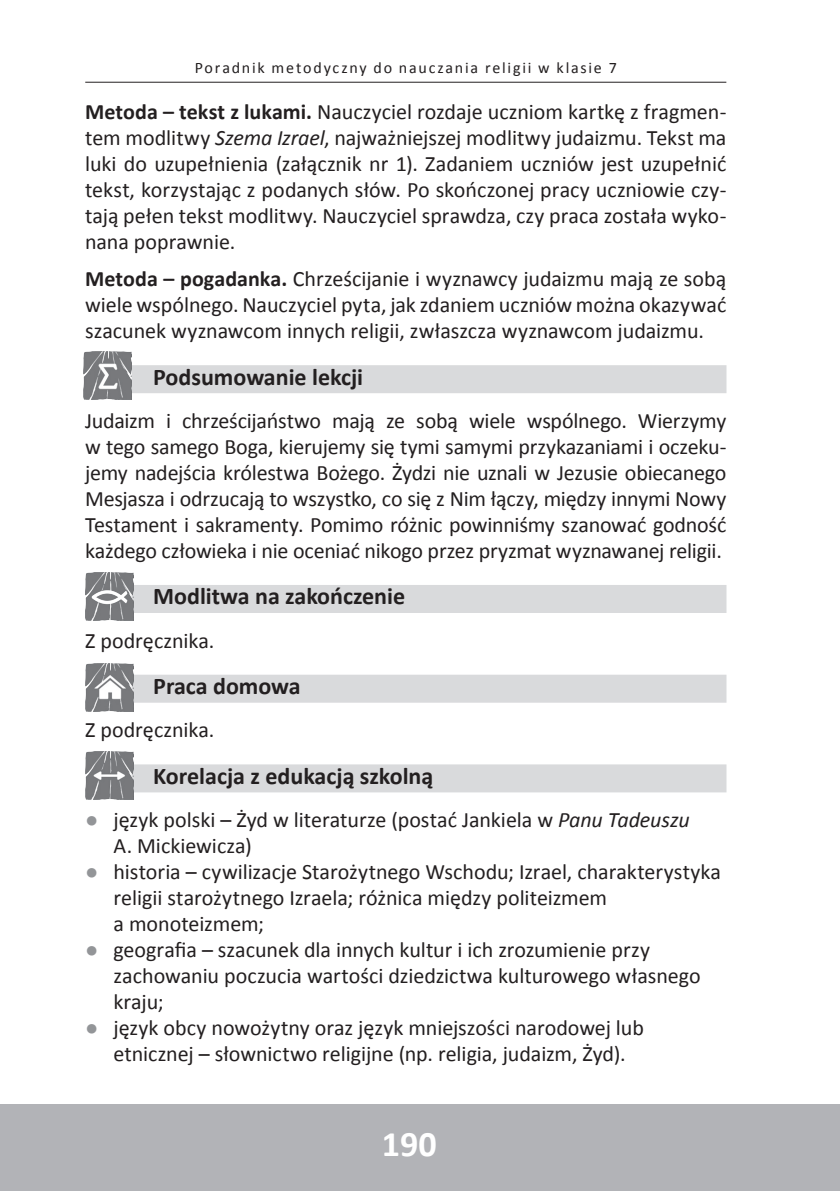
<style>
.page{position:relative;width:840px;height:1191px;background:#fff}
.page>*{position:absolute;margin:0;border:0;box-sizing:border-box;transform-origin:0 0}
.t1{font:700 36px "Calibri";color:#fff}
.t2{font:700 24px "Calibri";color:#231f20}
.t3{font:22px/26px "Calibri";letter-spacing:-.005em;color:#231f20;text-align:justify}
.t4{font:16px "Calibri";letter-spacing:.11em;color:#231f20}
.s1{font-weight:700}
.s2{font-style:italic}
.s3{font-family:"Arial";color:#939598}
</style>
<div class="page">
<div style="left:0;top:1104px;width:839px;height:87px;background:#b2b3b7"></div>
<hr style="left:85px;top:82px;width:641px;height:1px;background:#231f20">
<div style="left:132px;top:365px;width:594px;height:28px;background:#d9dadc"></div>
<div style="left:132px;top:585px;width:594px;height:28px;background:#d9dadc"></div>
<div style="left:132px;top:674px;width:594px;height:28px;background:#d9dadc"></div>
<div style="left:132px;top:764px;width:594px;height:28px;background:#d9dadc"></div>
<img style="left:84px;top:351px;width:47px;height:48px">
<img style="left:85px;top:751px;width:48px;height:48px">
<img style="left:85px;top:663px;width:48px;height:48px">
<img style="left:85px;top:573px;width:48px;height:47px">
<p class="t4" style="left:194px;top:58px;width:423px">Poradnik metodyczny do nauczania religii w klasie 7</p>
<p class="t3" style="left:85px;top:98px;width:642px"><span class="s1">Metoda – tekst z lukami.</span> Nauczyciel rozdaje uczniom kartkę z fragmen&shy;tem modlitwy <span class="s2">Szema Izrael</span>, najważniejszej modlitwy judaizmu. Tekst ma luki do uzupełnienia (załącznik nr 1). Zadaniem uczniów jest uzupełnić tekst, korzystając z podanych słów. Po skończonej pracy uczniowie czy&shy;tają pełen tekst modlitwy. Nauczyciel sprawdza, czy praca została wyko&shy;nana poprawnie.</p>
<p class="t3" style="left:85px;top:266px;width:642px"><span class="s1">Metoda – pogadanka.</span> Chrześcijanie i wyznawcy judaizmu mają ze sobą wiele wspólnego. Nauczyciel pyta, jak zdaniem uczniów można okazywać szacunek wyznawcom innych religii, zwłaszcza wyznawcom judaizmu.</p>
<p class="t2" style="left:153px;top:361px;width:211px">Podsumowanie lekcji</p>
<p class="t3" style="left:85px;top:407px;width:642px">Judaizm i chrześcijaństwo mają ze sobą wiele wspólnego. Wierzymy w tego samego Boga, kierujemy się tymi samymi przykazaniami i oczeku&shy;jemy nadejścia królestwa Bożego. Żydzi nie uznali w Jezusie obiecanego Mesjasza i odrzucają to wszystko, co się z Nim łączy, między innymi Nowy Testament i sakramenty. Pomimo różnic powinniśmy szanować godność każdego człowieka i nie oceniać nikogo przez pryzmat wyznawanej religii.</p>
<p class="t2" style="left:153px;top:581px;width:253px">Modlitwa na zakończenie</p>
<p class="t3" style="left:85px;top:627px;width:131px">Z podręcznika.</p>
<p class="t2" style="left:153px;top:671px;width:149px">Praca domowa</p>
<p class="t3" style="left:85px;top:717px;width:131px">Z podręcznika.</p>
<p class="t2" style="left:153px;top:760px;width:281px">Korelacja z edukacją szkolną</p>
<p class="t3" style="left:113px;top:806px;width:577px;text-indent:-28px"><span class="s3">●</span> język polski – Żyd w literaturze (postać Jankiela w <span class="s2">Panu Tadeuszu<br></span>A. Mickiewicza)</p>
<p class="t3" style="left:113px;top:858px;width:609px;text-align:left;text-indent:-28px"><span class="s3">●</span> historia – cywilizacje Starożytnego Wschodu; Izrael, charakterystyka religii starożytnego Izraela; różnica między politeizmem<br>a monoteizmem;</p>
<p class="t3" style="left:113px;top:936px;width:588px;text-align:left;text-indent:-28px"><span class="s3">●</span> geografia – szacunek dla innych kultur i ich zrozumienie przy zachowaniu poczucia wartości dziedzictwa kulturowego własnego kraju;</p>
<p class="t3" style="left:85px;top:1014px;width:560px;text-align:center"><span class="s3">●</span> język obcy nowożytny oraz język mniejszości narodowej lub etnicznej – słownictwo religijne (np. religia, judaizm, Żyd).</p>
<p class="t1" style="left:382px;top:1120px;width:56px">190</p>
</div>
